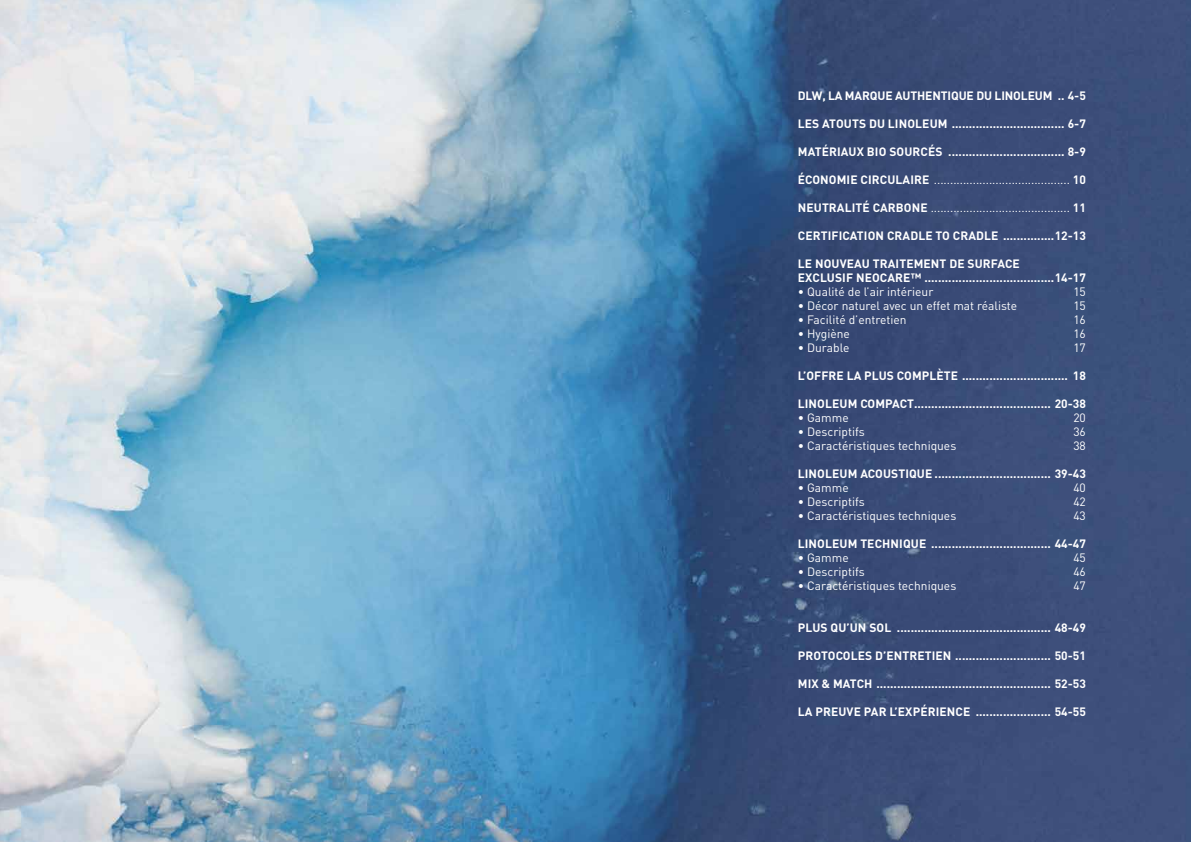
<style>
.page{position:relative;width:1191px;height:842px;background:#fff}
.page>*{position:absolute;margin:0;border:0;box-sizing:border-box;transform-origin:0 0}
.t1{font:700 12px/14px "DIN Pro";letter-spacing:.01em;color:#fff}
.t2{font:12px "DIN Pro";color:#fff}
.t3{font:700 12px "DIN Pro";letter-spacing:-.01em;color:#fff}
.s1{font-weight:700}
</style>
<div class="page">
<img style="left:0;top:0;width:1191px;height:842px">
<p class="t3" style="left:798px;top:87px;width:289px">DLW, LA MARQUE AUTHENTIQUE DU LINOLEUM .. 4-5</p>
<p class="t1" style="left:798px;top:116px;width:289px">LES ATOUTS DU LINOLEUM ................................. 6-7</p>
<p class="t1" style="left:798px;top:144px;width:289px">MATÉRIAUX BIO SOURCÉS .................................. 8-9</p>
<p class="t2" style="left:798px;top:171px;width:289px"><span class="s1">ÉCONOMIE CIRCULAIRE</span> .......................................... <span class="s1">10</span></p>
<p class="t2" style="left:798px;top:199px;width:289px"><span class="s1">NEUTRALITÉ CARBONE</span> ........................................... <span class="s1">11</span></p>
<p class="t1" style="left:798px;top:228px;width:289px">CERTIFICATION CRADLE TO CRADLE ...............12-13</p>
<p class="t1" style="left:798px;top:256px;width:289px">LE NOUVEAU TRAITEMENT DE SURFACE<br>EXCLUSIF NEOCARE™ ......................................14-17</p>
<p class="t2" style="left:797px;top:283px;width:137px">• Qualité de l’air intérieur</p>
<p class="t2" style="left:1073px;top:283px;width:14px">15</p>
<p class="t2" style="left:797px;top:297px;width:221px">• Décor naturel avec un effet mat réaliste</p>
<p class="t2" style="left:1073px;top:297px;width:14px">15</p>
<p class="t2" style="left:797px;top:311px;width:110px">• Facilité d’entretien</p>
<p class="t2" style="left:1073px;top:311px;width:14px">16</p>
<p class="t2" style="left:797px;top:325px;width:54px">• Hygiène</p>
<p class="t2" style="left:1073px;top:325px;width:14px">16</p>
<p class="t2" style="left:797px;top:339px;width:53px">• Durable</p>
<p class="t2" style="left:1073px;top:339px;width:14px">17</p>
<p class="t1" style="left:798px;top:368px;width:289px">L’OFFRE LA PLUS COMPLÈTE ............................... 18</p>
<p class="t1" style="left:798px;top:396px;width:289px">LINOLEUM COMPACT........................................ 20-38</p>
<p class="t2" style="left:797px;top:409px;width:52px">• Gamme</p>
<p class="t2" style="left:1073px;top:409px;width:14px">20</p>
<p class="t2" style="left:797px;top:423px;width:69px">• Descriptifs</p>
<p class="t2" style="left:1073px;top:423px;width:14px">36</p>
<p class="t2" style="left:797px;top:437px;width:160px">• Caractéristiques techniques</p>
<p class="t2" style="left:1073px;top:437px;width:14px">38</p>
<p class="t1" style="left:798px;top:466px;width:289px">LINOLEUM ACOUSTIQUE .................................. 39-43</p>
<p class="t2" style="left:797px;top:479px;width:52px">• Gamme</p>
<p class="t2" style="left:1073px;top:479px;width:14px">40</p>
<p class="t2" style="left:797px;top:493px;width:69px">• Descriptifs</p>
<p class="t2" style="left:1073px;top:493px;width:14px">42</p>
<p class="t2" style="left:797px;top:507px;width:160px">• Caractéristiques techniques</p>
<p class="t2" style="left:1073px;top:507px;width:14px">43</p>
<p class="t1" style="left:798px;top:536px;width:289px">LINOLEUM TECHNIQUE ................................... 44-47</p>
<p class="t2" style="left:797px;top:549px;width:52px">• Gamme</p>
<p class="t2" style="left:1073px;top:549px;width:14px">45</p>
<p class="t2" style="left:797px;top:563px;width:69px">• Descriptifs</p>
<p class="t2" style="left:1073px;top:563px;width:14px">46</p>
<p class="t2" style="left:797px;top:577px;width:160px">• Caractéristiques techniques</p>
<p class="t2" style="left:1073px;top:577px;width:14px">47</p>
<p class="t1" style="left:798px;top:620px;width:289px">PLUS QU’UN SOL ............................................. 48-49</p>
<p class="t1" style="left:798px;top:648px;width:289px">PROTOCOLES D’ENTRETIEN ............................ 50-51</p>
<p class="t1" style="left:798px;top:676px;width:289px">MIX &amp; MATCH ................................................... 52-53</p>
<p class="t1" style="left:798px;top:704px;width:289px">LA PREUVE PAR L’EXPÉRIENCE ...................... 54-55</p>
</div>
